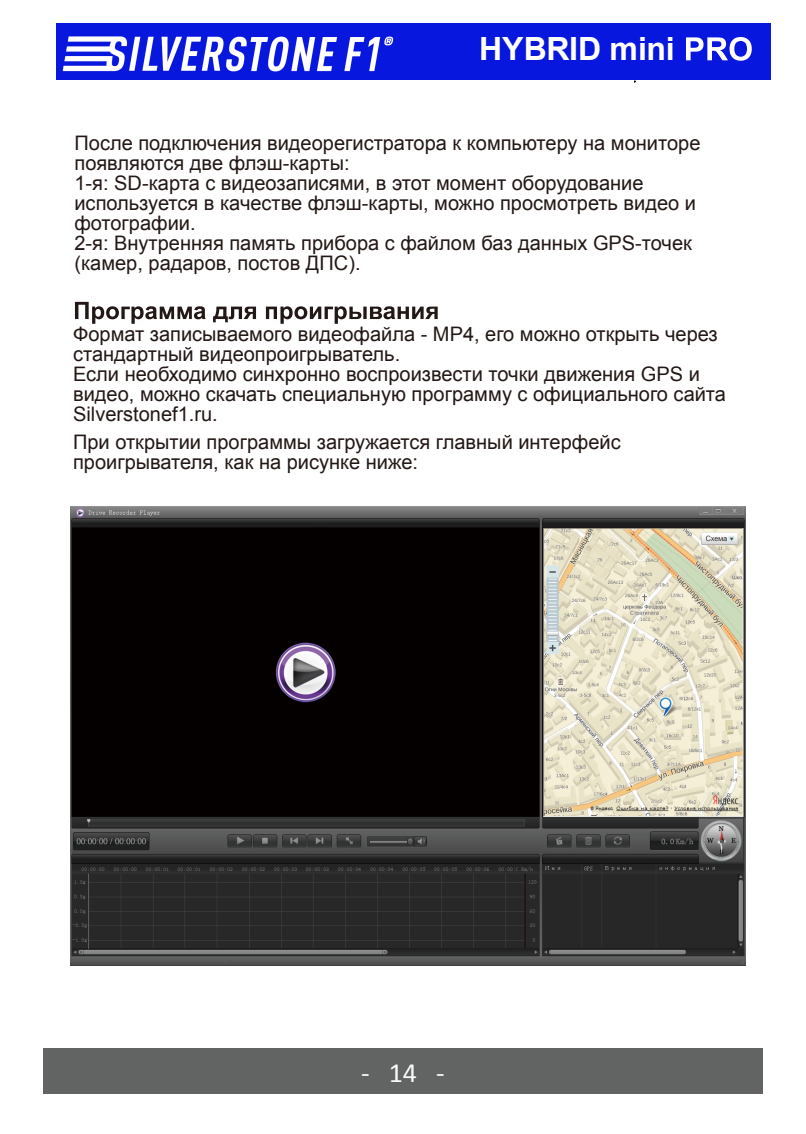
<style>
.page{position:relative;width:806px;height:1134px;background:#fff}
.page>*{position:absolute;margin:0;border:0;box-sizing:border-box;transform-origin:0 0}
.t1{font:700 32px "Arial";letter-spacing:-.005em;color:#fff}
.t2{font:28px "Calibri";color:#f9f9fa}
.t3{font:20px/20px "Arial";color:#231815}
</style>
<div class="page">
<img style="left:71px;top:507px;width:673px;height:459px">
<svg style="left:75px;top:302px;width:362px;height:22px"></svg>
<div style="left:43px;top:1048px;width:719px;height:46px;background:#626363"></div>
<img style="left:56px;top:23px;width:714px;height:57px">
<svg style="left:685px;top:37px;width:66px;height:24px"></svg>
<h1 class="t1" style="left:479px;top:28px;width:197px">HYBRID mini</h1>
<p class="t3" style="left:74px;top:133px;width:627px">После подключения видеорегистратора к компьютеру на мониторе появляются две флэш-карты:<br>1-я: SD-карта с видеозаписями, в этот момент оборудование используется в качестве флэш-карты, можно просмотреть видео и фотографии.<br>2-я: Внутренняя память прибора с файлом баз данных GPS-точек (камер, радаров, постов ДПС).</p>
<p class="t3" style="left:73px;top:324px;width:654px">Формат записываемого видеофайла - МР4, его можно открыть через стандартный видеопроигрыватель.<br>Если необходимо синхронно воспроизвести точки движения GPS и видео, можно скачать специальную программу с официального сайта Silverstonef1.ru.</p>
<p class="t3" style="left:73px;top:432px;width:548px">При открытии программы загружается главный интерфейс проигрывателя, как на рисунке ниже:</p>
<h2 class="t2" style="left:361px;top:1055px;width:85px">- 14 -</h2>
</div>
